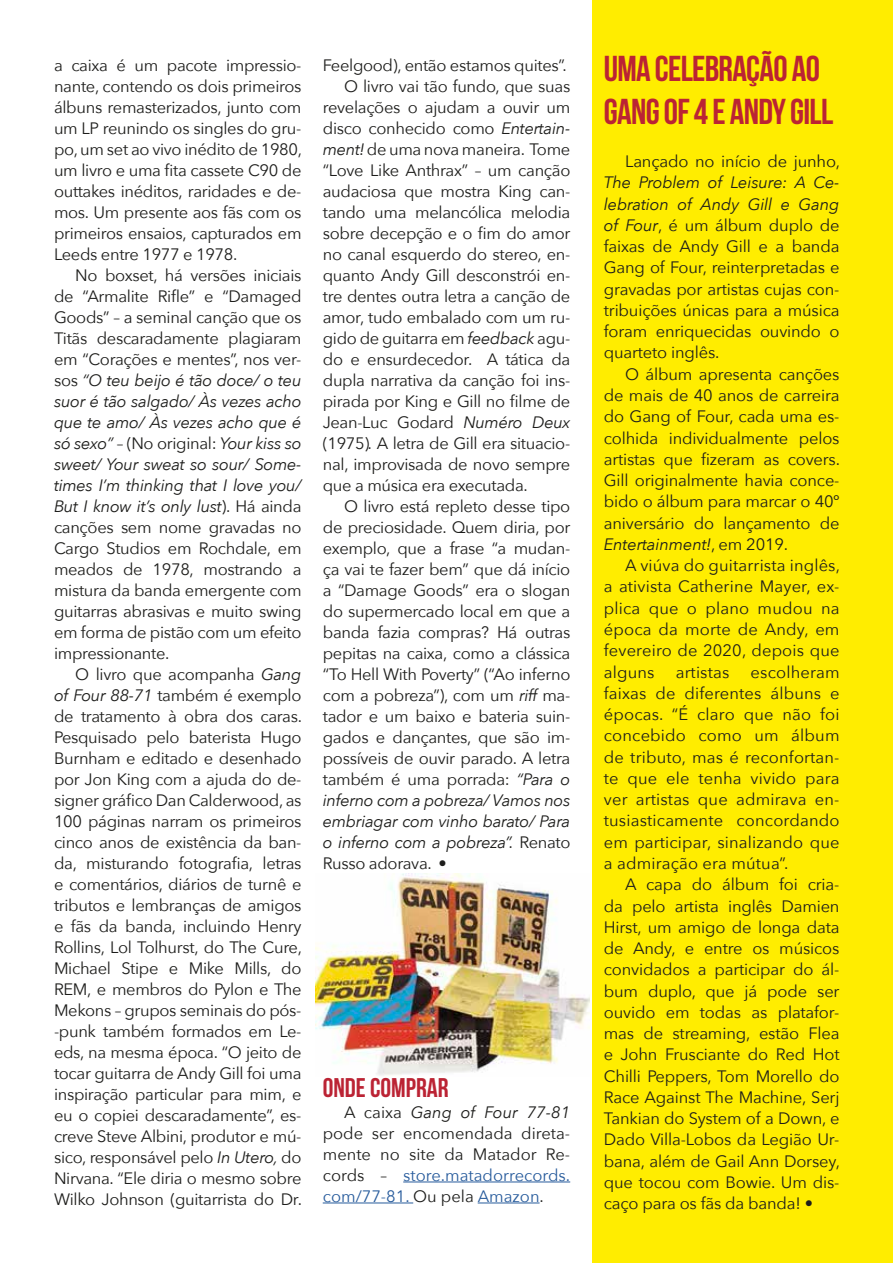
<style>
.page{position:relative;width:893px;height:1263px;background:#fff}
.page>*{position:absolute;margin:0;border:0;box-sizing:border-box;transform-origin:0 0}
.t1{font:700 36px/43.5px "Bebas Neue";letter-spacing:-.02em;color:#bb2334}
.t2{font:700 27px "Bebas Neue";color:#bb2334}
.t3{font:16.5px/21px "Avenir Next";letter-spacing:-.02em;color:#1d1d1b;text-align:justify}
.t4{font:italic 16.5px "Avenir Next";letter-spacing:-.02em;color:#1d1d1b}
.t5{font:16.5px "Avenir Next";letter-spacing:.01em;color:#1d1d1b}
.s1{font-style:italic}
.s2{font-style:normal}
.s3{color:#275b9c}
</style>
<div class="page">
<div style="left:592px;top:0;width:301px;height:1263px;background:#ffed00"></div>
<img style="left:315px;top:874px;width:275px;height:201px">
<hr style="left:403px;top:1181px;width:167px;height:1px;background:#275b9c">
<hr style="left:323px;top:1202px;width:90px;height:1px;background:#275b9c">
<hr style="left:478px;top:1202px;width:62px;height:1px;background:#275b9c">
<p class="t3" style="left:54px;top:54px;width:250px">a caixa é um pacote impressio&shy;nante, contendo os dois primeiros álbuns remasterizados, junto com um LP reunindo os singles do gru&shy;po, um set ao vivo inédito de 1980, um livro e uma fita cassete C90 de outtakes inéditos, raridades e de&shy;mos. Um presente aos fãs com os primeiros ensaios, capturados em Leeds entre 1977 e 1978.</p>
<p class="t3" style="left:54px;top:264px;width:249px;text-indent:21px">No boxset, há versões iniciais de “Armalite Rifle” e “Damaged Goods” – a seminal canção que os Titãs descaradamente plagiaram em “Corações e mentes”, nos ver&shy;sos <span class="s1">“O teu beijo é tão doce/ o teu suor é tão salgado/ Às vezes acho que te amo/ Às vezes acho que é só sexo”</span> – (No original: <span class="s1">Your kiss so sweet/ Your sweat so sour/ Some&shy;times I’m thinking that I love you/ But I know it’s only lust</span>). Há ainda canções sem nome gravadas no Cargo Studios em Rochdale, em meados de 1978, mostrando a mistura da banda emergente com guitarras abrasivas e muito swing em forma de pistão com um efeito impressionante.</p>
<p class="t3" style="left:54px;top:663px;width:250px;text-indent:21px">O livro que acompanha <span class="s1">Gang of Four 88-71</span> também é exemplo de tratamento à obra dos caras.<br>Pesquisado pelo baterista Hugo Burnham e editado e desenhado por Jon King com a ajuda do de&shy;signer gráfico Dan Calderwood, as 100 páginas narram os primeiros cinco anos de existência da ban&shy;da, misturando fotografia, letras e comentários, diários de turnê e tributos e lembranças de amigos e fãs da banda, incluindo Henry Rollins, Lol Tolhurst, do The Cure, Michael Stipe e Mike Mills, do REM, e membros do Pylon e The Mekons – grupos seminais do pós--punk também formados em Le&shy;eds, na mesma época. “O jeito de tocar guitarra de Andy Gill foi uma inspiração particular para mim, e eu o copiei descaradamente”, es&shy;creve Steve Albini, produtor e mú&shy;sico, responsável pelo <span class="s1">In Utero,</span> do Nirvana. “Ele diria o mesmo sobre Wilko Johnson (guitarrista do Dr.</p>
<p class="t3" style="left:323px;top:54px;width:245px">Feelgood), então estamos quites”.</p>
<p class="t3" style="left:344px;top:75px;width:228px">O livro vai tão fundo, que suas</p>
<p class="t3" style="left:323px;top:96px;width:249px">revelações o ajudam a ouvir um</p>
<p class="t3" style="left:323px;top:117px;width:249px">disco conhecido como <span class="s1">Entertain-</span></p>
<p class="t3" style="left:323px;top:138px;width:249px"><span class="s1">ment!</span> de uma nova maneira. Tome</p>
<p class="t3" style="left:323px;top:159px;width:249px">“Love Like Anthrax” – um canção</p>
<p class="t3" style="left:323px;top:180px;width:249px">audaciosa que mostra King can-</p>
<p class="t3" style="left:323px;top:201px;width:249px">tando uma melancólica melodia</p>
<p class="t3" style="left:323px;top:222px;width:249px">sobre decepção e o fim do amor</p>
<p class="t3" style="left:323px;top:243px;width:249px">no canal esquerdo do stereo, en-</p>
<p class="t3" style="left:323px;top:264px;width:249px">quanto Andy Gill desconstrói en-</p>
<p class="t3" style="left:323px;top:285px;width:249px">tre dentes outra letra a canção de</p>
<p class="t3" style="left:323px;top:306px;width:249px">amor, tudo embalado com um ru-</p>
<p class="t3" style="left:323px;top:327px;width:249px">gido de guitarra em <span class="s1">feedback</span> agu-</p>
<p class="t3" style="left:323px;top:348px;width:249px">do e ensurdecedor. A tática da</p>
<p class="t3" style="left:323px;top:369px;width:249px">dupla narrativa da canção foi ins-</p>
<p class="t3" style="left:323px;top:390px;width:249px">pirada por King e Gill no filme de</p>
<p class="t3" style="left:323px;top:411px;width:249px">Jean-Luc Godard <span class="s1">Numéro Deux</span></p>
<p class="t3" style="left:323px;top:432px;width:249px">(1975)<span class="s1">.</span> A letra de Gill era situacio-</p>
<p class="t3" style="left:323px;top:453px;width:249px">nal, improvisada de novo sempre</p>
<p class="t3" style="left:323px;top:474px;width:207px">que a música era executada.</p>
<p class="t3" style="left:344px;top:495px;width:228px">O livro está repleto desse tipo</p>
<p class="t3" style="left:323px;top:516px;width:249px">de preciosidade. Quem diria, por</p>
<p class="t3" style="left:323px;top:537px;width:249px">exemplo, que a frase “a mudan-</p>
<p class="t3" style="left:323px;top:558px;width:249px">ça vai te fazer bem” que dá início</p>
<p class="t3" style="left:323px;top:579px;width:249px">a “Damage Goods” era o slogan</p>
<p class="t3" style="left:323px;top:600px;width:249px">do supermercado local em que a</p>
<p class="t3" style="left:323px;top:621px;width:249px">banda fazia compras? Há outras</p>
<p class="t3" style="left:323px;top:642px;width:249px">pepitas na caixa, como a clássica</p>
<p class="t3" style="left:323px;top:663px;width:249px">“To Hell With Poverty” (“Ao inferno</p>
<p class="t3" style="left:323px;top:684px;width:249px">com a pobreza”), com um <span class="s1">riff</span> ma-</p>
<p class="t3" style="left:323px;top:705px;width:249px">tador e um baixo e bateria suin-</p>
<p class="t3" style="left:323px;top:726px;width:249px">gados e dançantes, que são im-</p>
<p class="t3" style="left:323px;top:747px;width:249px">possíveis de ouvir parado. A letra</p>
<p class="t3" style="left:323px;top:768px;width:249px">também é uma porrada: <span class="s1">“Para o</span></p>
<p class="t4" style="left:323px;top:786px;width:249px">inferno com a pobreza/ Vamos nos</p>
<p class="t4" style="left:323px;top:807px;width:249px">embriagar com vinho barato/ Para</p>
<p class="t4" style="left:323px;top:828px;width:249px">o inferno com a pobreza”. <span class="s2">Renato</span></p>
<p class="t3" style="left:323px;top:852px;width:125px">Russo adorava. •</p>
<h2 class="t2" style="left:323px;top:1072px;width:127px">ONDE COMPRAR</h2>
<p class="t3" style="left:323px;top:1101px;width:249px;text-indent:21px">A caixa <span class="s1">Gang of Four 77-81 </span>pode ser encomendada direta&shy;mente no site da Matador Re&shy;cords – <span class="s3">store.matadorrecords. com/77-81.</span> Ou pela <span class="s3">Amazon</span>.</p>
<h1 class="t1" style="left:604px;top:46px;width:231px">UMA CELEBRAÇÃO AO<br>GANG OF 4 E ANDY GILL</h1>
<p class="t3" style="left:625px;top:150px;width:216px">Lançado no início de junho,</p>
<p class="t3" style="left:604px;top:171px;width:237px"><span class="s1">The Problem of Leisure: A Ce&shy;lebration of Andy Gill e Gang of Four</span>, é um álbum duplo de faixas de Andy Gill e a banda Gang of Four, reinterpretadas e gravadas por artistas cujas con&shy;tribuições únicas para a música foram enriquecidas ouvindo o quarteto inglês.</p>
<p class="t3" style="left:604px;top:363px;width:238px;text-indent:21px">O álbum apresenta canções de mais de 40 anos de carreira do Gang of Four, cada uma es&shy;colhida individualmente pelos artistas que fizeram as covers.<br>Gill originalmente havia conce&shy;bido o álbum para marcar o 40º aniversário do lançamento de <span class="s1">Entertainment!</span>, em 2019.</p>
<p class="t3" style="left:604px;top:554px;width:238px;text-indent:21px">A viúva do guitarrista inglês, a ativista Catherine Mayer, ex&shy;plica que o plano mudou na época da morte de Andy, em fevereiro de 2020, depois que alguns</p>
<p class="t3" style="left:604px;top:660px;width:237px;text-indent:147px">escolheram faixas de diferentes álbuns e épocas. “É claro que não foi concebido como um álbum de tributo, mas é reconfortan&shy;te que ele tenha vivido para ver artistas que admirava en&shy;tusiasticamente concordando em participar, sinalizando que a admiração era mútua”.</p>
<p class="t3" style="left:604px;top:873px;width:238px;text-indent:21px">A capa do álbum foi cria&shy;da pelo artista inglês Damien Hirst, um amigo de longa data de Andy, e entre os músicos convidados a participar do ál&shy;bum duplo, que já pode ser ouvido em todas as platafor&shy;mas de streaming, estão Flea e John Frusciante do Red Hot Chilli Peppers, Tom Morello do Race Against The Machine, Serj Tankian do System of a Down, e Dado Villa-Lobos da Legião Ur&shy;bana, além de Gail Ann Dorsey, que tocou com Bowie. Um dis&shy;caço para os fãs da banda! •</p>
<p class="t5" style="left:676px;top:658px;width:55px">artistas</p>
</div>
